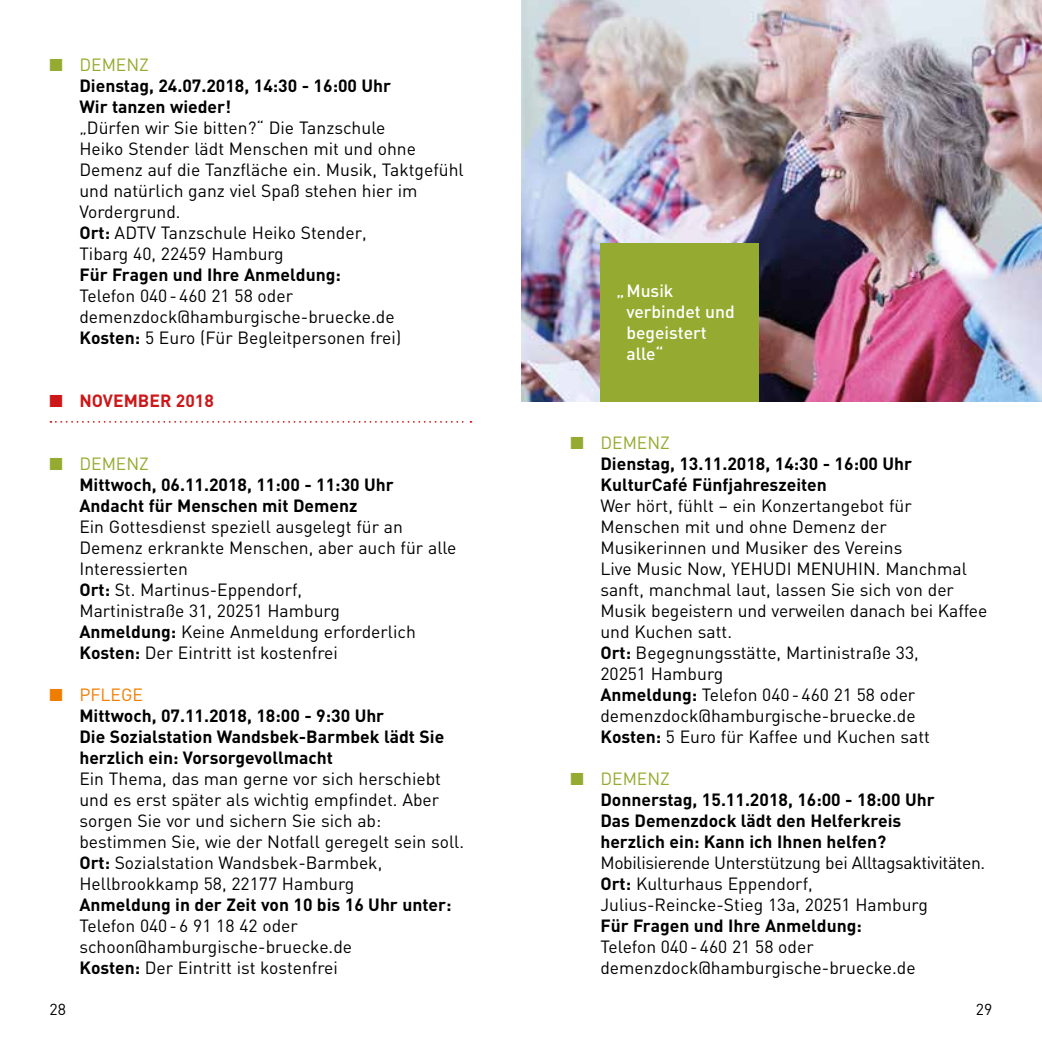
<style>
.page{position:relative;width:1042px;height:1042px;background:#fff}
.page>*{position:absolute;margin:0;border:0;box-sizing:border-box;transform-origin:0 0}
.t1{font:17.5px/21px "DIN";color:#000}
.t2{font:700 17.5px/21px "DIN";color:#000}
.t3{font:17.5px/21px "DIN";letter-spacing:-.02em;color:#000}
.t4{font:500 17.5px/21px "DIN";color:#fff}
.t5{font:700 17.5px "DIN";color:#cd1719}
.t6{font:15.75px "DIN";color:#000}
.s1{color:#95aa30}
.s2{font-weight:400;color:#95aa30}
.s3{font-weight:700}
.s4{color:#ef7d00}
.s5{font-weight:400;color:#ef7d00}
</style>
<div class="page">
<svg style="left:50px;top:421px;width:421px;height:2px"></svg>
<img style="left:521px;top:0;width:521px;height:402px">
<div style="left:600px;top:243px;width:159px;height:159px;background:#95aa30"></div>
<p class="t2" style="left:79px;top:53px;width:313px;text-indent:-30px"><span class="s1">■</span> <span class="s2">DEMENZ<br></span>Dienstag, 24.07.2018, 14:30 - 16:00 Uhr<br>Wir tanzen wieder!</p>
<p class="t1" style="left:79px;top:116px;width:386px">„Dürfen wir Sie bitten?“ Die Tanzschule<br>Heiko Stender lädt Menschen mit und ohne Demenz auf die Tanzfläche ein. Musik, Taktgefühl und natürlich ganz viel Spaß stehen hier im Vordergrund.<br><span class="s3">Ort:</span> ADTV Tanzschule Heiko Stender,<br>Tibarg 40, 22459 Hamburg</p>
<p class="t2" style="left:79px;top:263px;width:263px">Für Fragen und Ihre Anmeldung:</p>
<p class="t1" style="left:79px;top:284px;width:323px">Telefon 040-460 21 58 oder demenzdock@hamburgische-bruecke.de<br><span class="s3">Kosten:</span> 5 Euro (Für Begleitpersonen frei)</p>
<p class="t5" style="left:50px;top:389px;width:166px">■ NOVEMBER 2018</p>
<p class="t2" style="left:79px;top:452px;width:316px;text-indent:-30px"><span class="s1">■</span> <span class="s2">DEMENZ<br></span>Mittwoch, 06.11.2018, 11:00 - 11:30 Uhr<br>Andacht für Menschen mit Demenz</p>
<p class="t1" style="left:79px;top:515px;width:379px">Ein Gottesdienst speziell ausgelegt für an Demenz erkrankte Menschen, aber auch für alle Interessierten<br><span class="s3">Ort:</span> St. Martinus-Eppendorf,<br>Martinistraße 31, 20251 Hamburg<br><span class="s3">Anmeldung:</span> Keine Anmeldung erforderlich <span class="s3">Kosten:</span> Der Eintritt ist kostenfrei</p>
<p class="t2" style="left:79px;top:683px;width:366px;text-indent:-30px"><span class="s4">■</span> <span class="s5">PFLEGE<br></span>Mittwoch, 07.11.2018, 18:00 - 9:30 Uhr<br>Die Sozialstation Wandsbek-Barmbek lädt Sie herzlich ein: Vorsorgevollmacht</p>
<p class="t1" style="left:79px;top:767px;width:386px">Ein Thema, das man gerne vor sich herschiebt und es erst später als wichtig empfindet. Aber sorgen Sie vor und sichern Sie sich ab: bestimmen Sie, wie der Notfall geregelt sein soll.<br><span class="s3">Ort:</span> Sozialstation Wandsbek-Barmbek, Hellbrookkamp 58, 22177 Hamburg</p>
<p class="t2" style="left:79px;top:893px;width:374px">Anmeldung in der Zeit von 10 bis 16 Uhr unter:</p>
<p class="t1" style="left:79px;top:914px;width:274px">Telefon 040-6 91 18 42 oder schoon@hamburgische-bruecke.de<br><span class="s3">Kosten:</span> Der Eintritt ist kostenfrei</p>
<p class="t6" style="left:50px;top:999px;width:18px">28</p>
<p class="t4" style="left:626px;top:279px;width:110px;text-indent:-10px">„Musik verbindet und begeistert alle“</p>
<p class="t2" style="left:600px;top:431px;width:313px;text-indent:-30px"><span class="s1">■</span> <span class="s2">DEMENZ<br></span>Dienstag, 13.11.2018, 14:30 - 16:00 Uhr<br>KulturCafé Fünfjahreszeiten</p>
<p class="t1" style="left:600px;top:494px;width:388px">Wer hört, fühlt – ein Konzertangebot für Menschen mit und ohne Demenz der Musikerinnen und Musiker des Vereins<br>Live Music Now, YEHUDI MENUHIN. Manchmal sanft, manchmal laut, lassen Sie sich von der Musik begeistern und verweilen danach bei Kaffee und Kuchen satt.<br><span class="s3">Ort:</span> Begegnungsstätte, Martinistraße 33,<br>20251 Hamburg<br><span class="s3">Anmeldung:</span> Telefon 040-460 21 58 oder demenzdock@hamburgische-bruecke.de<br><span class="s3">Kosten:</span> 5 Euro für Kaffee und Kuchen satt</p>
<p class="t2" style="left:600px;top:767px;width:336px;text-indent:-30px"><span class="s1">■</span> <span class="s2">DEMENZ<br></span>Donnerstag, 15.11.2018, 16:00 - 18:00 Uhr<br>Das Demenzdock lädt den Helferkreis herzlich ein: Kann ich Ihnen helfen?</p>
<p class="t3" style="left:600px;top:851px;width:386px">Mobilisierende Unterstützung bei Alltagsaktivitäten.<br><span class="s3">Ort:</span> Kulturhaus Eppendorf,<br>Julius-Reincke-Stieg 13a, 20251 Hamburg</p>
<p class="t2" style="left:600px;top:914px;width:263px">Für Fragen und Ihre Anmeldung:</p>
<p class="t1" style="left:600px;top:935px;width:317px">Telefon 040-460 21 58 oder demenzdock@hamburgische-bruecke.de</p>
<p class="t6" style="left:976px;top:999px;width:18px">29</p>
</div>
